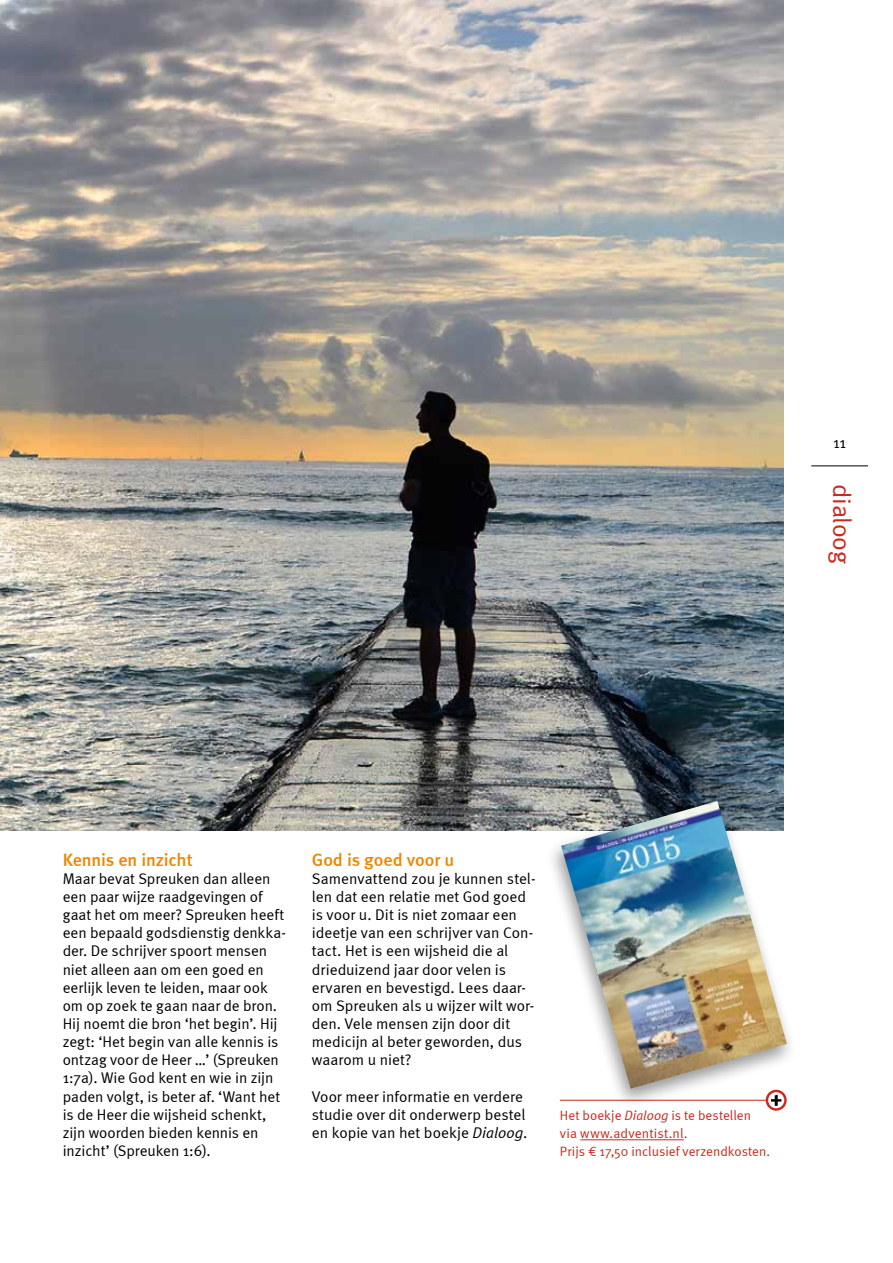
<style>
.page{position:relative;width:893px;height:1263px;background:#fff}
.page>*{position:absolute;margin:0;border:0;box-sizing:border-box;transform-origin:0 0}
.t1{font:25.5px "Meta Normal";letter-spacing:-.01em;color:#ca291d}
.t2{font:18px "Meta Medium LF";letter-spacing:-.01em;color:#ed8600}
.t3{font:15.75px "Meta Normal";color:#000}
.t4{font:15.45px/18.1px "Meta Normal";letter-spacing:-.005em;color:#000}
.t5{font:13.5px/18.1px "Meta Normal";color:#ca291d}
.s1{font-style:italic}
.s2{font-family:"Meta Normal LF";font-style:italic}
</style>
<div class="page">
<img style="left:0;top:0;width:784px;height:830px">
<hr style="left:811px;top:465px;width:57px;height:1px;background:#000">
<hr style="left:580px;top:1139px;width:104px;height:1px;background:#ca291d">
<svg style="left:770px;top:1109px;width:12px;height:2px"></svg>
<div style="left:545px;top:796px;width:252px;height:313px;background:#000;opacity:.41"></div>
<img style="left:561px;top:801px;width:226px;height:288px">
<p class="t3" style="left:833px;top:433px;width:15px">11</p>
<h1 class="t1" style="left:857px;top:484px;width:81px;rotate:90deg">dialoog</h1>
<p class="t2" style="left:63px;top:849px;width:131px">Kennis en inzicht</p>
<p class="t4" style="left:63px;top:869px;width:225px">Maar bevat Spreuken dan alleen een paar wijze raadgevingen of gaat het om meer? Spreuken heeft een bepaald godsdienstig denkka&shy;der. De schrijver spoort mensen niet alleen aan om een goed en eerlijk leven te leiden, maar ook om op zoek te gaan naar de bron.<br>Hij noemt die bron ‘het begin’. Hij zegt: ‘Het begin van alle kennis is ontzag voor de Heer …’ (Spreuken<br>1:7a). Wie God kent en wie in zijn paden volgt, is beter af. ‘Want het is de Heer die wijsheid schenkt, zijn woorden bieden kennis en inzicht’ (Spreuken 1:6).</p>
<p class="t2" style="left:312px;top:849px;width:144px">God is goed voor u</p>
<p class="t4" style="left:312px;top:869px;width:225px">Samenvattend zou je kunnen stel&shy;len dat een relatie met God goed is voor u. Dit is niet zomaar een ideetje van een schrijver van Con&shy;tact. Het is een wijsheid die al drieduizend jaar door velen is ervaren en bevestigd. Lees daar&shy;om Spreuken als u wijzer wilt wor&shy;den. Vele mensen zijn door dit medicijn al beter geworden, dus waarom u niet?</p>
<p class="t4" style="left:312px;top:1087px;width:217px">Voor meer informatie en verdere studie over dit onderwerp bestel en kopie van het boekje <span class="s1">Dialoog</span>.</p>
<p class="t5" style="left:560px;top:1106px;width:212px">Het boekje <span class="s2">Dialoog</span> is te bestellen via www.adventist.nl.<br>Prijs € 17,50 inclusief verzendkosten.</p>
</div>
